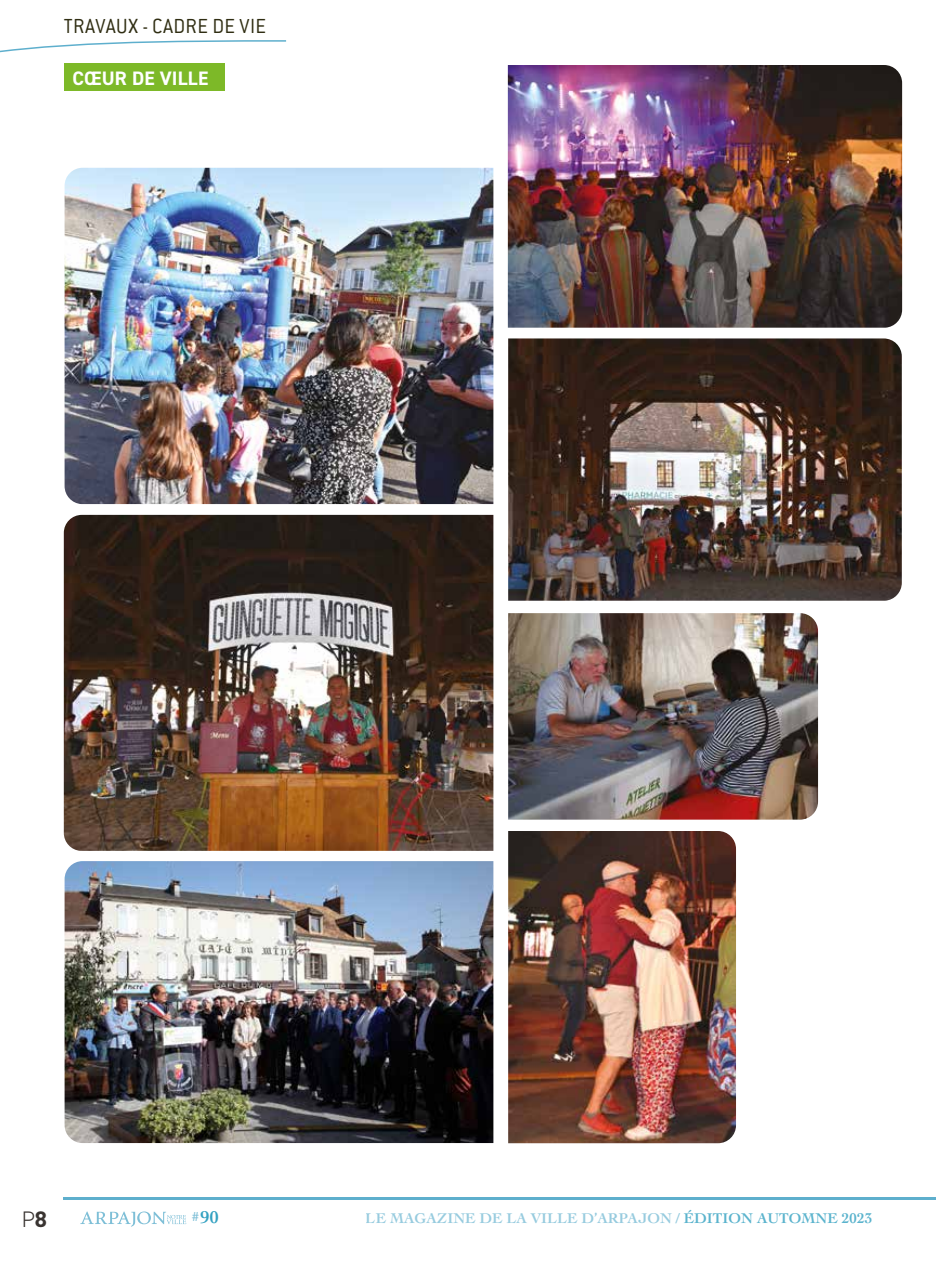
<style>
.page{position:relative;width:936px;height:1263px;background:#fff}
.page>*{position:absolute;margin:0;border:0;box-sizing:border-box;transform-origin:0 0}
.t1{font:300 22.5px "Conduit ITC";letter-spacing:.015em;color:#302e13}
.t2{font:300 22.5px "DIN2014";color:#393431}
.t3{font:700 19.5px "DIN2014";letter-spacing:.01em;color:#fff}
.t4{font:700 18px "Cochin LT";color:#008ab2}
.t5{font:700 14.85px "Cochin LT";color:#5eafcd}
.s1{font-weight:700}
.s2{color:#008ab2}
</style>
<div class="page">
<hr style="left:64px;top:1197px;width:871px;height:2px;background:#5eafcd">
<svg style="left:0;top:40px;width:287px;height:13px"></svg>
<svg style="left:80px;top:1211px;width:106px;height:15px"></svg>
<div style="left:64px;top:64px;width:160px;height:27px;background:#7db928"></div>
<img style="left:65px;top:168px;width:428px;height:336px">
<img style="left:508px;top:65px;width:394px;height:263px">
<img style="left:64px;top:515px;width:429px;height:336px">
<img style="left:508px;top:338px;width:393px;height:263px">
<img style="left:508px;top:831px;width:228px;height:312px">
<img style="left:65px;top:861px;width:428px;height:282px">
<img style="left:508px;top:613px;width:310px;height:207px">
<h1 class="t1" style="left:64px;top:14px;width:204px">TRAVAUX - CADRE DE VIE</h1>
<h2 class="t3" style="left:72px;top:65px;width:137px">CŒUR DE VILLE</h2>
<h1 class="t2" style="left:22px;top:1206px;width:27px">P<span class="s1">8</span></h1>
<p class="t4" style="left:192px;top:1207px;width:29px"><sup>#</sup>90</p>
<p class="t5" style="left:366px;top:1209px;width:508px">LE MAGAZINE DE LA VILLE D’ARPAJON / <span class="s2">ÉDITION AUTOMNE 2023</span></p>
</div>
